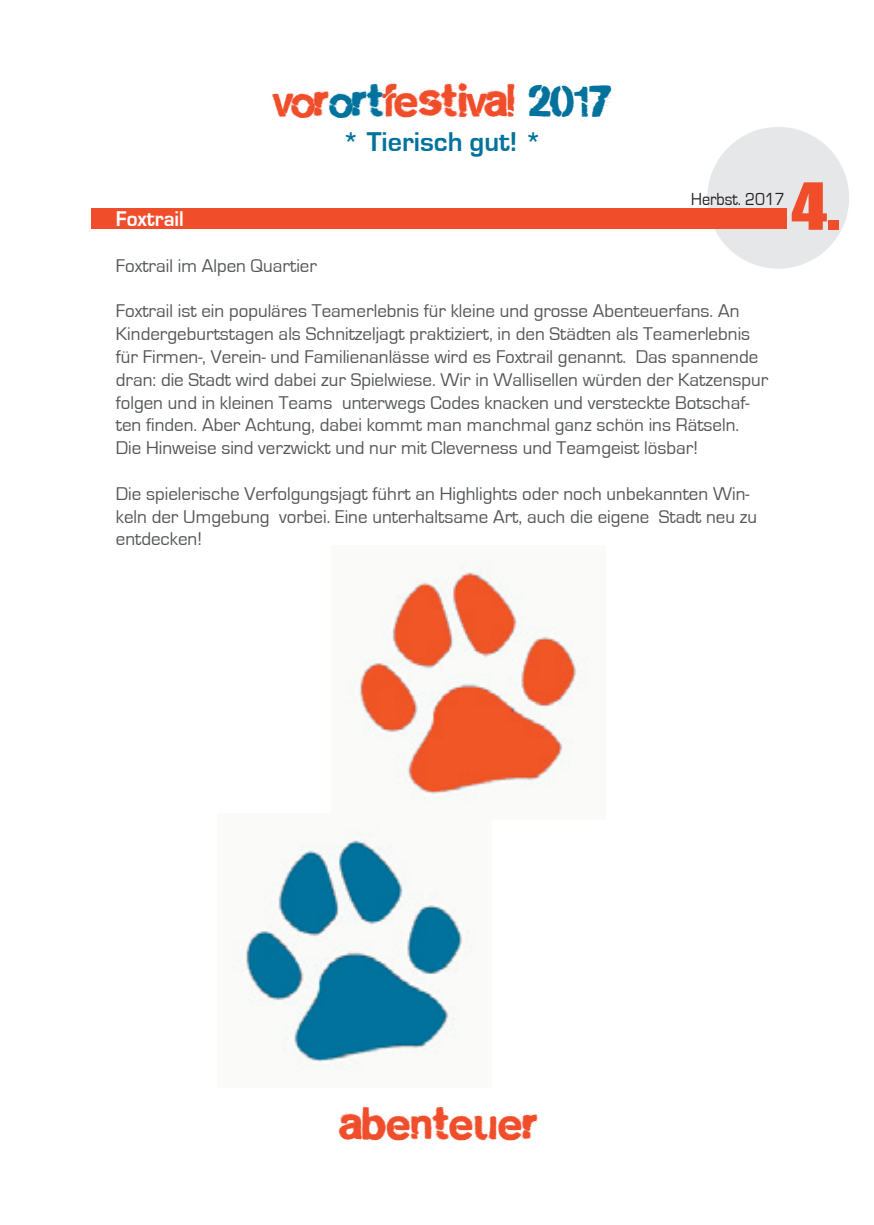
<style>
.page{position:relative;width:874px;height:1225px;background:#fff}
.page>*{position:absolute;margin:0;border:0;box-sizing:border-box;transform-origin:0 0}
.t1{font:60px "Impact";color:#f04d2b;scale:1.2 1}
.t2{font:48px "cityburnnightafternightandwespraypaintthewalls";color:#f04d2b}
.t3{font:700 28px "Eurostile";color:#00729b}
.t4{font:700 22px "Eurostile";color:#fff;scale:.95 1}
.t5{font:19px/22.8px "Eurostile";color:#545557}
.t6{font:18px "Eurostile";color:#231f20;scale:.9 1}
.s1{color:#00729b}
</style>
<div class="page">
<div style="left:707px;top:127px;width:141px;height:142px;background:#e6e7e9;border-radius:50%"></div>
<div style="left:91px;top:209px;width:695px;height:20px;background:#f04d2b"></div>
<img style="left:233px;top:832px;width:241px;height:238px">
<img style="left:349px;top:561px;width:237px;height:241px">
<h2 class="t2" style="left:274px;top:70px;width:337px">vor<span class="s1">ort</span>festival <span class="s1">2017</span></h2>
<h3 class="t3" style="left:342px;top:126px;width:201px">* Tierisch gut! *</h3>
<p class="t6" style="left:690px;top:189px;width:105px">Herbst. 2017</p>
<p class="t4" style="left:116px;top:207px;width:73px">Foxtrail</p>
<p class="t5" style="left:116px;top:254px;width:203px">Foxtrail im Alpen Quartier</p>
<p class="t5" style="left:116px;top:300px;width:653px">Foxtrail ist ein populäres Teamerlebnis für kleine und grosse Abenteuerfans. An Kindergeburtstagen als Schnitzeljagt praktiziert, in den Städten als Teamerlebnis für Firmen-, Verein- und Familienanlässe wird es Foxtrail genannt. Das spannende dran: die Stadt wird dabei zur Spielwiese. Wir in Wallisellen würden der Katzenspur folgen und in kleinen Teams unterwegs Codes knacken und versteckte Botschaf&shy;ten finden. Aber Achtung, dabei kommt man manchmal ganz schön ins Rätseln.<br>Die Hinweise sind verzwickt und nur mit Cleverness und Teamgeist lösbar!</p>
<p class="t5" style="left:116px;top:482px;width:642px">Die spielerische Verfolgungsjagt führt an Highlights oder noch unbekannten Win&shy;keln der Umgebung vorbei. Eine unterhaltsame Art, auch die eigene Stadt neu zu entdecken!</p>
<h1 class="t1" style="left:790px;top:160px;width:43px">4.</h1>
<h2 class="t2" style="left:338px;top:1092px;width:200px">abenteuer</h2>
</div>
